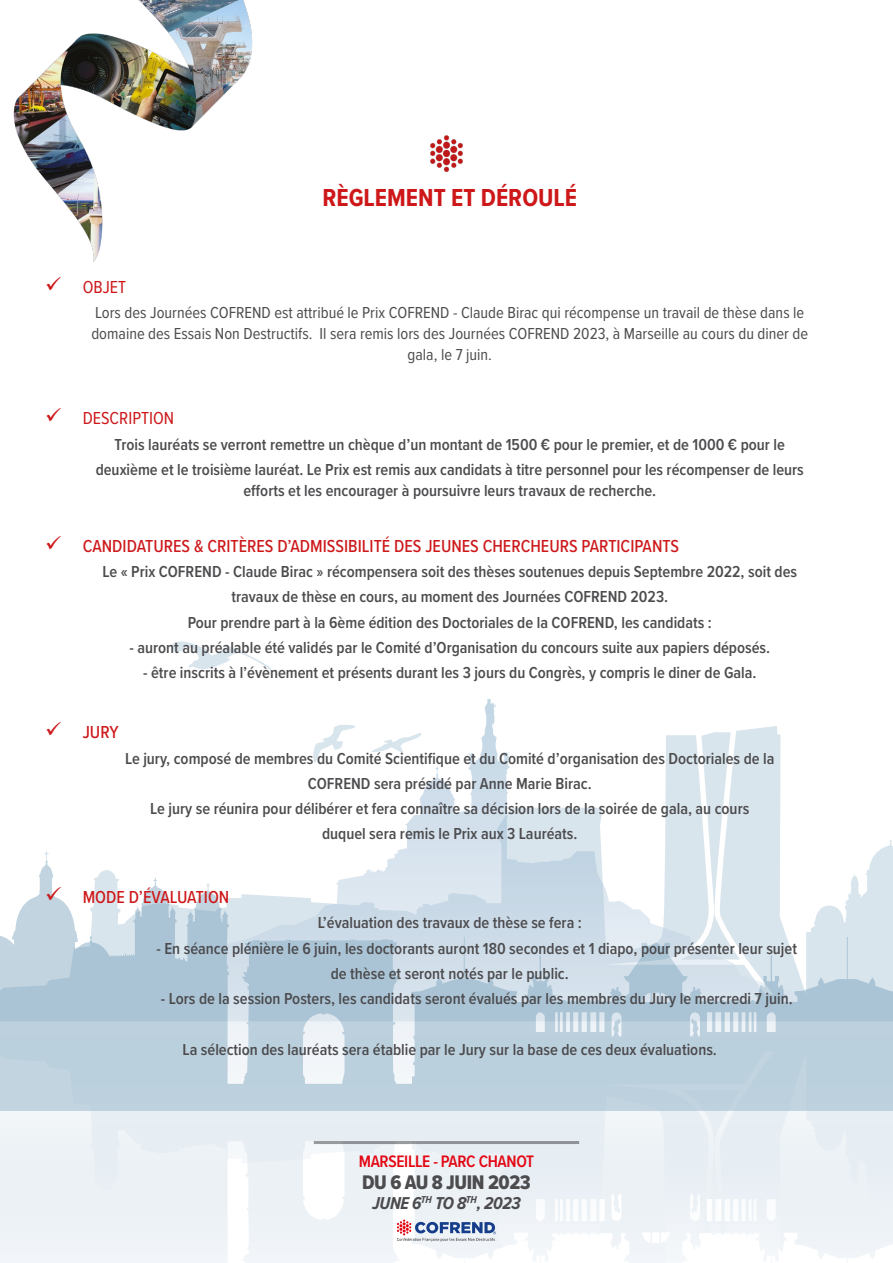
<style>
.page{position:relative;width:893px;height:1263px;background:#fff}
.page>*{position:absolute;margin:0;border:0;box-sizing:border-box;transform-origin:0 0}
.t1{font:700 25.5px "Proxima Nova Cond";color:#cd1719}
.t2{font:20.4px "Proxima Nova Cond Extrabld";letter-spacing:-.02em;color:#4c4b4e}
.t3{font:500 18px "Proxima Nova Cond";color:#cd1719}
.t4{font:18px "Proxima Nova Cond";color:#cd1719}
.t5{font:italic 700 17.85px "Proxima Nova Cond";letter-spacing:-.02em;color:#4c4b4e}
.t6{font:600 17.25px "Proxima Nova Cond";letter-spacing:-.02em;color:#e30613}
.t7{font:600 16.5px/25.2px "Proxima Nova Cond";color:#4c4b4e;text-align:center}
.t8{font:16.5px/21px "Proxima Nova Cond";color:#4c4b4e;text-align:center}
</style>
<div class="page">
<img style="left:13px;top:0;width:240px;height:262px">
<svg style="left:0;top:1021px;width:893px;height:242px"></svg>
<svg style="left:681px;top:1090px;width:59px;height:173px"></svg>
<svg style="left:172px;top:641px;width:99px;height:29px"></svg>
<svg style="left:337px;top:724px;width:17px;height:2px"></svg>
<svg style="left:0;top:726px;width:893px;height:295px"></svg>
<svg style="left:681px;top:732px;width:59px;height:227px"></svg>
<img style="left:430px;top:135px;width:33px;height:38px">
<svg style="left:397px;top:1219px;width:99px;height:23px"></svg>
<hr style="left:314px;top:1141px;width:265px;height:3px;background:#000">
<h1 class="t1" style="left:322px;top:179px;width:256px">RÈGLEMENT ET DÉROULÉ</h1>
<p class="t4" style="left:45px;top:273px;width:83px">✓ OBJET</p>
<p class="t8" style="left:91px;top:301px;width:718px">Lors des Journées COFREND est attribué le Prix COFREND - Claude Birac qui récompense un travail de thèse dans le domaine des Essais Non Destructifs. Il sera remis lors des Journées COFREND 2023, à Marseille au cours du diner de gala, le 7 juin.</p>
<p class="t4" style="left:45px;top:405px;width:130px">✓ DESCRIPTION</p>
<p class="t7" style="left:96px;top:431px;width:710px">Trois lauréats se verront remettre un chèque d’un montant de 1500 € pour le premier, et de 1000 € pour le deuxième et le troisième lauréat. Le Prix est remis aux candidats à titre personnel pour les récompenser de leurs</p>
<p class="t7" style="left:243px;top:477px;width:414px">efforts et les encourager à poursuivre leurs travaux de recherche.</p>
<p class="t3" style="left:45px;top:533px;width:635px">✓ CANDIDATURES &amp; CRITÈRES D’ADMISSIBILITÉ DES JEUNES CHERCHEURS PARTICIPANTS</p>
<p class="t7" style="left:102px;top:558px;width:696px">Le « Prix COFREND - Claude Birac » récompensera soit des thèses soutenues depuis Septembre 2022, soit des travaux de thèse en cours, au moment des Journées COFREND 2023.<br>Pour prendre part à la 6ème édition des Doctoriales de la COFREND, les candidats :</p>
<p class="t7" style="left:129px;top:634px;width:642px">- auront au préalable été validés par le Comité d’Organisation du concours suite aux papiers déposés.</p>
<p class="t7" style="left:143px;top:659px;width:615px">- être inscrits à l’évènement et présents durant les 3 jours du Congrès, y compris le diner de Gala.</p>
<p class="t3" style="left:45px;top:719px;width:75px">✓ JURY</p>
<p class="t7" style="left:125px;top:745px;width:651px">Le jury, composé de membres du Comité Scientifique et du Comité d’organisation des Doctoriales de la COFREND sera présidé par Anne Marie Birac.<br>Le jury se réunira pour délibérer et fera connaître sa décision lors de la soirée de gala, au cours<br>duquel sera remis le Prix aux 3 Lauréats.</p>
<p class="t3" style="left:45px;top:884px;width:186px">✓ MODE D’ÉVALUATION</p>
<p class="t7" style="left:318px;top:910px;width:266px">L’évaluation des travaux de thèse se fera :</p>
<p class="t7" style="left:331px;top:935px;width:468px;text-align:left;text-indent:-174px">- En séance plénière le 6 juin, les doctorants auront 180 secondes et 1 diapo, pour présenter leur sujet de thèse et seront notés par le public.</p>
<p class="t7" style="left:161px;top:985px;width:633px">- Lors de la session Posters, les candidats seront évalués par les membres du Jury le mercredi 7 juin.</p>
<p class="t7" style="left:183px;top:1036px;width:536px">La sélection des lauréats sera établie par le Jury sur la base de ces deux évaluations.</p>
<p class="t6" style="left:359px;top:1148px;width:177px">MARSEILLE - PARC CHANOT</p>
<p class="t5" style="left:372px;top:1190px;width:150px">JUNE 6<sup>TH</sup> TO 8<sup>TH</sup>, 2023</p>
<p class="t2" style="left:362px;top:1167px;width:170px">DU 6 AU 8 JUIN 2023</p>
</div>
